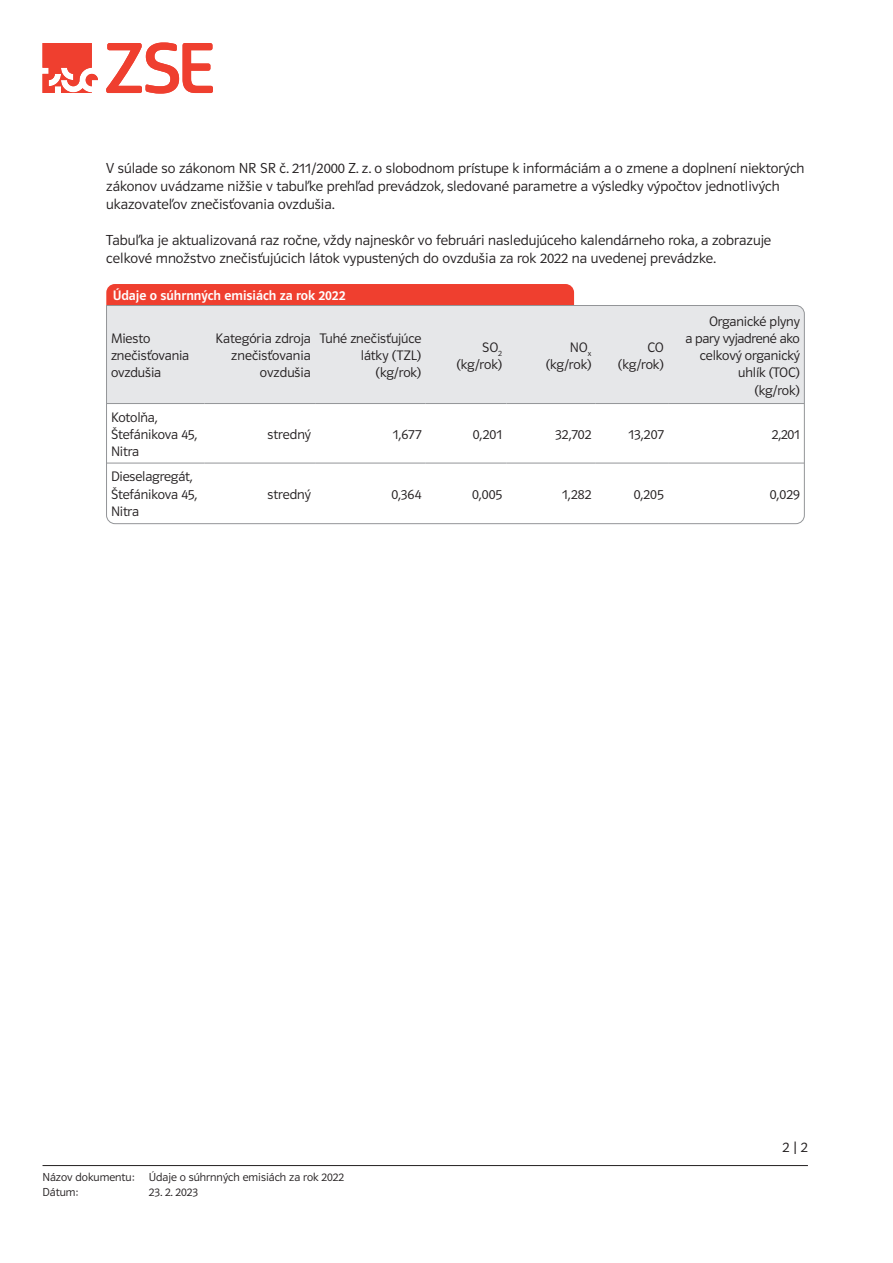
<style>
.page{position:relative;width:893px;height:1263px;background:#fff}
.page>*{position:absolute;margin:0;border:0;box-sizing:border-box;transform-origin:0 0}
.t1{font:15px/18px "Polo ZE11 K Leicht";color:#231f20}
.t2{font:14.25px/17.2px "Polo ZE11 K Leicht";letter-spacing:-.01em;color:#231f20;text-align:right}
.t3{font:14.25px "Polo ZE11 K Krftg";color:#fff}
.t4{font:12px/15px "Polo ZE11 K Leicht";color:#231f20}
</style>
<div class="page">
<hr style="left:43px;top:1165px;width:765px;height:1px;background:#231f20">
<svg style="left:43px;top:43px;width:55px;height:50px"></svg>
<svg style="left:106px;top:43px;width:107px;height:51px"></svg>
<div style="left:106px;top:284px;width:468px;height:21px;background:#ef3f2f"></div>
<svg style="left:106px;top:305px;width:699px;height:219px"></svg>
<p class="t1" style="left:106px;top:160px;width:700px">V súlade so zákonom NR SR č. 211/2000 Z. z. o slobodnom prístupe k informáciám a o zmene a doplnení niektorých zákonov uvádzame nižšie v tabuľke prehľad prevádzok, sledované parametre a výsledky výpočtov jednotlivých ukazovateľov znečisťovania ovzdušia.</p>
<p class="t1" style="left:106px;top:232px;width:666px">Tabuľka je aktualizovaná raz ročne, vždy najneskôr vo februári nasledujúceho kalendárneho roka, a zobrazuje celkové množstvo znečisťujúcich látok vypustených do ovzdušia za rok 2022 na uvedenej prevádzke.</p>
<p class="t3" style="left:113px;top:288px;width:234px">Údaje o súhrnných emisiách za rok 2022</p>
<p class="t2" style="left:111px;top:330px;width:80px;text-align:left">Miesto znečisťovania ovzdušia</p>
<p class="t2" style="left:215px;top:330px;width:97px">Kategória zdroja znečisťovania ovzdušia</p>
<p class="t2" style="left:320px;top:330px;width:103px">Tuhé znečisťujúce látky (TZL) (kg/rok)</p>
<p class="t2" style="left:456px;top:338px;width:47px">SO<sub>2 </sub>(kg/rok)</p>
<p class="t2" style="left:546px;top:338px;width:47px">NO<sub>x </sub>(kg/rok)</p>
<p class="t2" style="left:618px;top:338px;width:47px">CO (kg/rok)</p>
<p class="t2" style="left:685px;top:312px;width:116px">Organické plyny<br>a pary vyjadrené ako celkový organický uhlík (TOC)<br>(kg/rok)</p>
<p class="t2" style="left:111px;top:408px;width:88px;text-align:left">Kotolňa,<br>Štefánikova 45,<br>Nitra</p>
<p class="t2" style="left:111px;top:468px;width:88px;text-align:left">Dieselagregát,<br>Štefánikova 45,<br>Nitra</p>
<p class="t2" style="left:267px;top:426px;width:45px">stredný</p>
<p class="t2" style="left:393px;top:426px;width:30px">1,677</p>
<p class="t2" style="left:473px;top:426px;width:31px">0,201</p>
<p class="t2" style="left:555px;top:426px;width:38px">32,702</p>
<p class="t2" style="left:628px;top:426px;width:37px">13,207</p>
<p class="t2" style="left:772px;top:426px;width:30px">2,201</p>
<p class="t2" style="left:267px;top:485px;width:45px">stredný</p>
<p class="t2" style="left:391px;top:485px;width:31px">0,364</p>
<p class="t2" style="left:472px;top:485px;width:32px">0,005</p>
<p class="t2" style="left:562px;top:485px;width:31px">1,282</p>
<p class="t2" style="left:634px;top:485px;width:32px">0,205</p>
<p class="t2" style="left:770px;top:485px;width:31px">0,029</p>
<p class="t1" style="left:782px;top:1138px;width:27px">2 | 2</p>
<p class="t4" style="left:43px;top:1170px;width:303px">Názov dokumentu: Údaje o súhrnných emisiách za rok 2022<br>Dátum:</p>
<p class="t4" style="left:149px;top:1185px;width:51px">23. 2. 2023</p>
</div>
